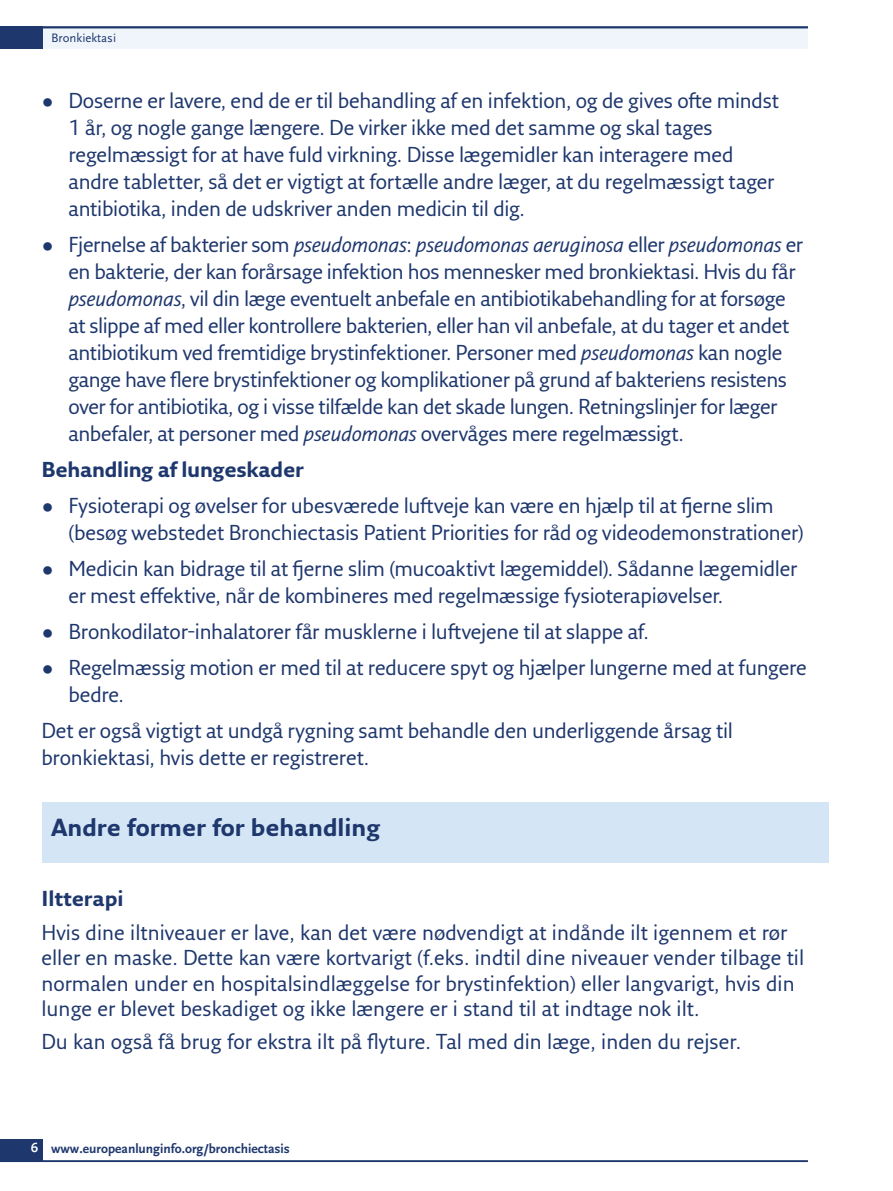
<style>
.page{position:relative;width:893px;height:1191px;background:#fff}
.page>*{position:absolute;margin:0;border:0;box-sizing:border-box;transform-origin:0 0}
.t1{font:700 24px "Fresco Sans Pro";color:#1e376d}
.H___B-head{font:21px/27px "Fresco Sans Pro";letter-spacing:-.01em;color:#1e376d}
.H___B-head-2{font:700 21px "Fresco Sans Pro";letter-spacing:-.01em;color:#1e376d}
.t2{font:700 13.5px "Scala Sans";color:#1e376d}
.t3{font:12.75px "Scala Sans";color:#1e376d}
.s1{font-style:italic}
.s2{color:#fff}
</style>
<div class="page">
<div style="left:0;top:26px;width:808px;height:23px;background:#eff5fb"></div>
<div style="left:0;top:1138px;width:43px;height:23px;background:#1e376d"></div>
<div style="left:0;top:26px;width:43px;height:23px;background:#1e376d"></div>
<hr style="left:0;top:1160px;width:808px;height:2px;background:#1e376d">
<hr style="left:0;top:26px;width:808px;height:2px;background:#1e376d">
<div style="left:43px;top:802px;width:786px;height:61px;background:#d4e5f5"></div>
<p class="t3" style="left:51px;top:31px;width:67px">Bronkiektasi</p>
<p class="H___B-head" style="left:68px;top:87px;width:712px;text-indent:-27px">• Doserne er lavere, end de er til behandling af en infektion, og de gives ofte mindst 1 år, og nogle gange længere. De virker ikke med det samme og skal tages regelmæssigt for at have fuld virkning. Disse lægemidler kan interagere med andre tabletter, så det er vigtigt at fortælle andre læger, at du regelmæssigt tager antibiotika, inden de udskriver anden medicin til dig.</p>
<p class="H___B-head" style="left:68px;top:231px;width:736px;text-indent:-27px">• Fjernelse af bakterier som <span class="s1">pseudomonas</span>: <span class="s1">pseudomonas aeruginosa</span> eller <span class="s1">pseudomonas</span> er en bakterie, der kan forårsage infektion hos mennesker med bronkiektasi. Hvis du får <span class="s1">pseudomonas</span>, vil din læge eventuelt anbefale en antibiotikabehandling for at forsøge at slippe af med eller kontrollere bakterien, eller han vil anbefale, at du tager et andet antibiotikum ved fremtidige brystinfektioner. Personer med <span class="s1">pseudomonas</span> kan nogle gange have flere brystinfektioner og komplikationer på grund af bakteriens resistens over for antibiotika, og i visse tilfælde kan det skade lungen. Retningslinjer for læger anbefaler, at personer med <span class="s1">pseudomonas</span> overvåges mere regelmæssigt.</p>
<p class="H___B-head-2" style="left:41px;top:456px;width:264px">Behandling af lungeskader</p>
<p class="H___B-head" style="left:68px;top:492px;width:737px;text-indent:-27px">• Fysioterapi og øvelser for ubesværede luftveje kan være en hjælp til at fjerne slim (besøg webstedet Bronchiectasis Patient Priorities for råd og videodemonstrationer)</p>
<p class="H___B-head" style="left:68px;top:555px;width:730px;text-indent:-27px">• Medicin kan bidrage til at fjerne slim (mucoaktivt lægemiddel). Sådanne lægemidler er mest effektive, når de kombineres med regelmæssige fysioterapiøvelser.</p>
<p class="H___B-head" style="left:41px;top:618px;width:609px">• Bronkodilator-inhalatorer får musklerne i luftvejene til at slappe af.</p>
<p class="H___B-head" style="left:68px;top:654px;width:740px;text-indent:-27px">• Regelmæssig motion er med til at reducere spyt og hjælper lungerne med at fungere bedre.</p>
<p class="H___B-head" style="left:41px;top:717px;width:693px">Det er også vigtigt at undgå rygning samt behandle den underliggende årsag til bronkiektasi, hvis dette er registreret.</p>
<p class="t1" style="left:51px;top:812px;width:331px">Andre former for behandling</p>
<p class="H___B-head-2" style="left:41px;top:885px;width:84px">Iltterapi</p>
<p class="H___B-head" style="left:41px;top:919px;width:764px;line-height:25.2px">Hvis dine iltniveauer er lave, kan det være nødvendigt at indånde ilt igennem et rør eller en maske. Dette kan være kortvarigt (f.eks. indtil dine niveauer vender tilbage til normalen under en hospitalsindlæggelse for brystinfektion) eller langvarigt, hvis din lunge er blevet beskadiget og ikke længere er i stand til at indtage nok ilt.</p>
<p class="H___B-head" style="left:41px;top:1028px;width:701px">Du kan også få brug for ekstra ilt på flyture. Tal med din læge, inden du rejser.</p>
<p class="t2" style="left:31px;top:1141px;width:260px"><span class="s2">6</span> www.europeanlunginfo.org/bronchiectasis</p>
</div>
